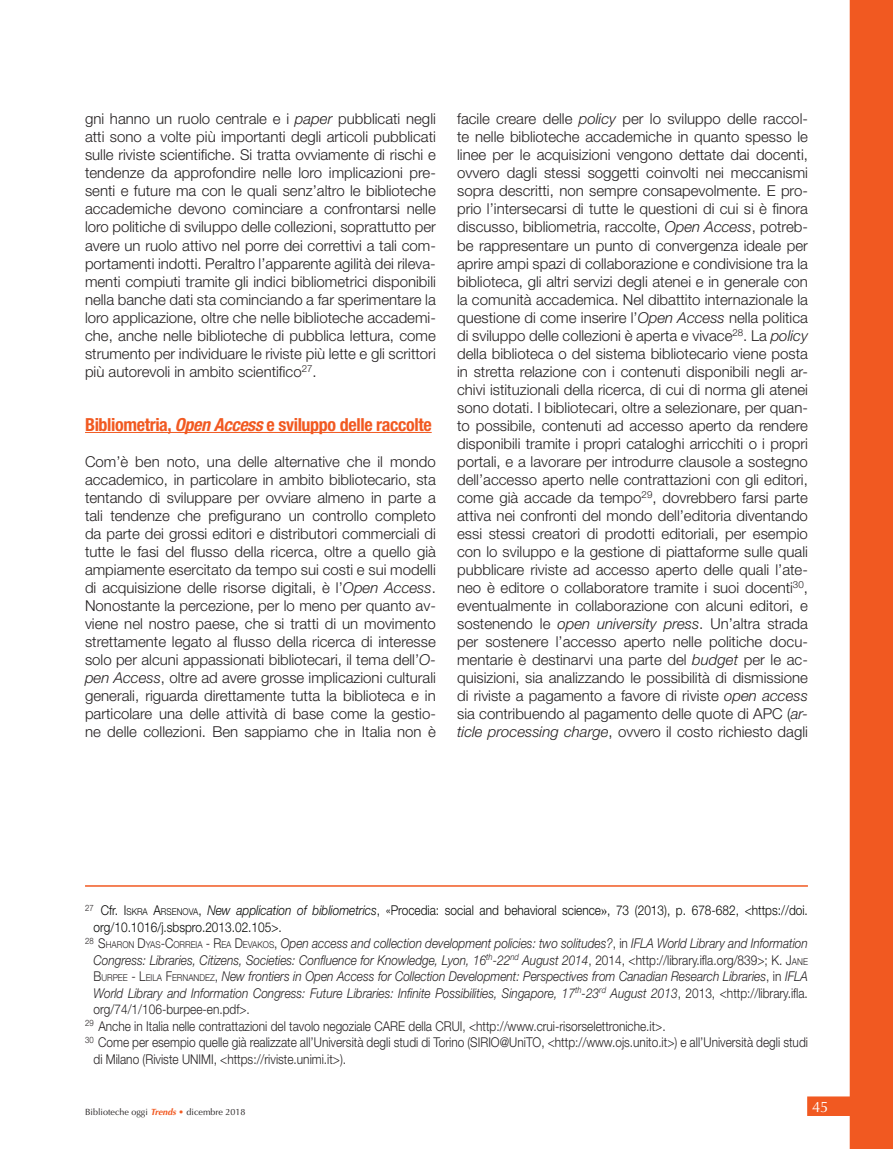
<style>
.page{position:relative;width:893px;height:1149px;background:#fff}
.page>*{position:absolute;margin:0;border:0;box-sizing:border-box;transform-origin:0 0}
.t1{font:700 condensed 18px "Helvetica Neue LT Std";letter-spacing:-.02em;color:#f15921}
.t2{font:300 15px/18px "Helvetica Neue LT Std";color:#231f20;text-align:justify}
.t3{font:15px "Optima";color:#fff}
.t4{font:italic 300 13.5px "Helvetica Neue LT Std";color:#231f20;scale:.88 1}
.t5{font:300 13.5px "Helvetica Neue LT Std";color:#231f20;scale:.88 1}
.t6{font:300 13.5px "Helvetica Neue LT Std";color:#040503;scale:.88 1}
.t7{font:9px "Optima";color:#231f20}
.s1{font-style:italic}
.s2{font-style:inherit}
.s3{font-size:9.45px}
.s4{font-family:"Times New Roman";font-weight:400}
.s5{font-style:normal}
.s6{font-style:normal;font-size:9.45px}
.s7{font-weight:700;font-style:italic;color:#f15921}
.s8{color:#f15921}
</style>
<div class="page">
<svg style="left:807px;top:1096px;width:43px;height:19px"></svg>
<div style="left:850px;top:0;width:43px;height:1148px;background:#f15921"></div>
<hr style="left:85px;top:432px;width:347px;height:1px;background:#f15921">
<hr style="left:85px;top:884px;width:723px;height:2px;background:#f15921">
<p class="t2" style="left:85px;top:110px;width:352px">gni hanno un ruolo centrale e i <span class="s1">paper</span> pubblicati negli atti sono a volte più importanti degli articoli pubblicati sulle riviste scientifiche. Si tratta ovviamente di rischi e tendenze da approfondire nelle loro implicazioni pre&shy;senti e future ma con le quali senz’altro le biblioteche accademiche devono cominciare a confrontarsi nelle loro politiche di sviluppo delle collezioni, soprattutto per avere un ruolo attivo nel porre dei correttivi a tali com&shy;portamenti indotti. Peraltro l’apparente agilità dei rileva&shy;menti compiuti tramite gli indici bibliometrici disponibili nella banche dati sta cominciando a far sperimentare la loro applicazione, oltre che nelle biblioteche accademi&shy;che, anche nelle biblioteche di pubblica lettura, come strumento per individuare le riviste più lette e gli scrittori più autorevoli in ambito scientifico<sup>27</sup>.</p>
<p class="t1" style="left:85px;top:413px;width:348px">Bibliometria, <span class="s1">Open Access</span> e sviluppo delle raccolte</p>
<p class="t2" style="left:85px;top:452px;width:352px">Com’è ben noto, una delle alternative che il mondo accademico, in particolare in ambito bibliotecario, sta tentando di sviluppare per ovviare almeno in parte a tali tendenze che prefigurano un controllo completo da parte dei grossi editori e distributori commerciali di tutte le fasi del flusso della ricerca, oltre a quello già ampiamente esercitato da tempo sui costi e sui modelli di acquisizione delle risorse digitali, è l’<span class="s1">Open Access</span>.<br>Nonostante la percezione, per lo meno per quanto av&shy;viene nel nostro paese, che si tratti di un movimento strettamente legato al flusso della ricerca di interesse solo per alcuni appassionati bibliotecari, il tema dell’<span class="s1">O&shy;pen Access</span>, oltre ad avere grosse implicazioni culturali generali, riguarda direttamente tutta la biblioteca e in particolare una delle attività di base come la gestio&shy;ne delle collezioni. Ben sappiamo che in Italia non è</p>
<p class="t2" style="left:457px;top:110px;width:352px">facile creare delle <span class="s1">policy</span> per lo sviluppo delle raccol&shy;te nelle biblioteche accademiche in quanto spesso le linee per le acquisizioni vengono dettate dai docenti, ovvero dagli stessi soggetti coinvolti nei meccanismi sopra descritti, non sempre consapevolmente. E pro&shy;prio l’intersecarsi di tutte le questioni di cui si è finora discusso, bibliometria, raccolte, <span class="s1">Open Access</span>, potreb&shy;be rappresentare un punto di convergenza ideale per aprire ampi spazi di collaborazione e condivisione tra la biblioteca, gli altri servizi degli atenei e in generale con la comunità accademica. Nel dibattito internazionale la questione di come inserire l’<span class="s1">Open Access</span> nella politica di sviluppo delle collezioni è aperta e vivace<sup>28</sup>. La <span class="s1">policy </span>della biblioteca o del sistema bibliotecario viene posta in stretta relazione con i contenuti disponibili negli ar&shy;chivi istituzionali della ricerca, di cui di norma gli atenei sono dotati. I bibliotecari, oltre a selezionare, per quan&shy;to possibile, contenuti ad accesso aperto da rendere disponibili tramite i propri cataloghi arricchiti o i propri portali, e a lavorare per introdurre clausole a sostegno dell’accesso aperto nelle contrattazioni con gli editori, come già accade da tempo<sup>29</sup>, dovrebbero farsi parte attiva nei confronti del mondo dell’editoria diventando essi stessi creatori di prodotti editoriali, per esempio con lo sviluppo e la gestione di piattaforme sulle quali pubblicare riviste ad accesso aperto delle quali l’ate&shy;neo è editore o collaboratore tramite i suoi docenti<sup>30</sup>, eventualmente in collaborazione con alcuni editori, e sostenendo le <span class="s1">open university press</span>. Un’altra strada per sostenere l’accesso aperto nelle politiche docu&shy;mentarie è destinarvi una parte del <span class="s1">budget</span> per le ac&shy;quisizioni, sia analizzando le possibilità di dismissione di riviste a pagamento a favore di riviste <span class="s1">open access </span>sia contribuendo al pagamento delle quote di APC (<span class="s1">ar&shy;ticle processing charge</span>, ovvero il costo richiesto dagli</p>
<p class="t6" style="left:85px;top:901px;width:823px"><sup>27</sup> Cfr. <span class="s2">I</span> <span class="s3">SKRA</span> <span class="s2">A</span><span class="s3">RSENOVA</span><span class="s2">,</span> <span class="s1">New application of bibliometrics</span>, «Procedia: social and behavioral science<span class="s4">»</span>, 73 (2013), p. 678-682, &lt;https://doi.</p>
<p class="t6" style="left:94px;top:918px;width:215px">org/10.1016/j.sbspro.2013.02.105&gt;.</p>
<p class="t4" style="left:85px;top:935px;width:823px"><sup>28</sup> <span class="s5">S</span><span class="s6">HARON</span> <span class="s5">D</span><span class="s6">YAS</span><span class="s5">-C</span><span class="s6">ORR EIA</span> <span class="s5">- R</span><span class="s6">EA</span> <span class="s5">D</span> <span class="s6">EVAKOS</span><span class="s5">,</span> Open access and collection development policies: two solitudes?<span class="s5">, in</span> IFLA World Library and Information</p>
<p class="t4" style="left:94px;top:951px;width:813px">Congress: Libraries, Citizens, Societies: Confluence for Knowledge, Lyon, 16<sup>th</sup>-22<sup>nd</sup> August 2014<span class="s5">, 2014, &lt;http://library.ifla.org/839&gt;;</span> <span class="s5">K. J</span><span class="s6">ANE</span></p>
<p class="t4" style="left:94px;top:968px;width:813px"><span class="s5">B</span> <span class="s6">URP EE</span> <span class="s5">- L</span><span class="s6">EILA</span> <span class="s5">F</span><span class="s6">ERNANDEZ</span><span class="s5">,</span> New frontiers in Open Access for Collection Development: Perspectives from Canadian Research Libraries<span class="s5">, in</span> IFLA</p>
<p class="t4" style="left:94px;top:984px;width:813px">World Library and Information Congress: Future Libraries: Infinite Possibilities, Singapore, 17<sup>th</sup>-23<sup>rd</sup> August 2013<span class="s5">, 2013, &lt;http://library.ifla.</span></p>
<p class="t5" style="left:94px;top:1000px;width:179px">org/74/1/106-burpee-en.pdf&gt;.</p>
<p class="t5" style="left:85px;top:1017px;width:661px"><sup>29</sup> Anche in Italia nelle contrattazioni del tavolo negoziale CARE della CRUI, &lt;http://www.crui-risorselettroniche.it&gt;.</p>
<p class="t5" style="left:85px;top:1033px;width:823px"><sup>30</sup> Come per esempio quelle già realizzate all’Università degli studi di Torino (SIRIO@UniTO, &lt;http://www.ojs.unito.it&gt;) e all’Università degli studi</p>
<p class="t5" style="left:94px;top:1050px;width:289px">di Milano (Riviste UNIMI, &lt;https://riviste.unimi.it&gt;).</p>
<p class="t7" style="left:85px;top:1106px;width:162px">Biblioteche oggi <span class="s7">Trends</span> <span class="s8">•</span> dicembre 2018</p>
<p class="t3" style="left:812px;top:1097px;width:18px">45</p>
</div>
